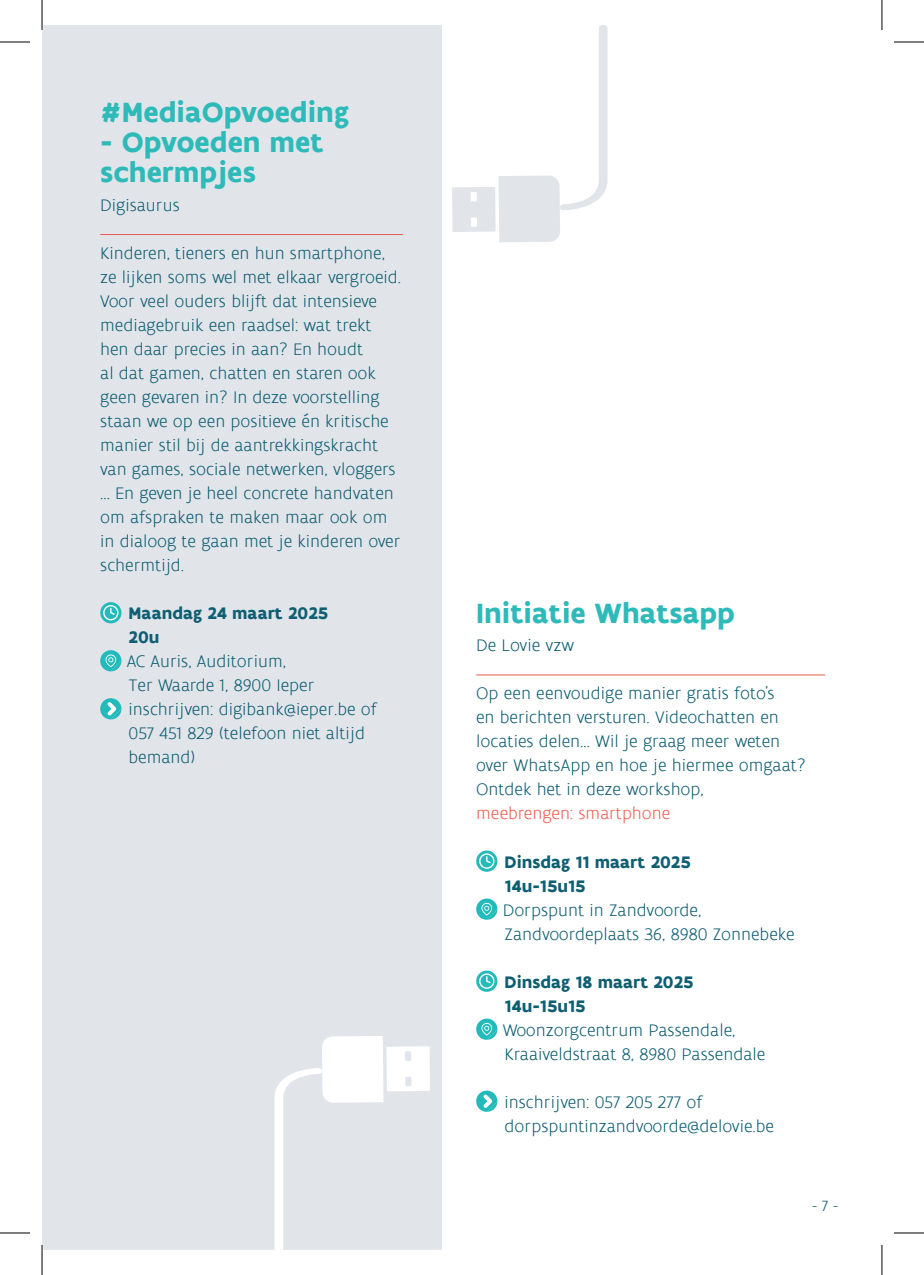
<style>
.page{position:relative;width:924px;height:1275px;background:#fff}
.page>*{position:absolute;margin:0;border:0;box-sizing:border-box;transform-origin:0 0}
.t1{font:700 30px/30px "Flanders Art Sans";color:#2ebab9}
.t2{font:300 18px/24px "Flanders Art Sans";color:#0f5e72}
.t3{font:700 18px/24px "Flanders Art Sans";color:#0f5e72}
.t4{font:300 18px "Flanders Art Sans";color:#f15d52}
.t5{font:300 16px "Flanders Art Sans";color:#0f5e72}
</style>
<div class="page">
<div style="left:42px;top:25px;width:399px;height:1225px;background:#e1e5ea"></div>
<hr style="left:100px;top:234px;width:302px;height:1px;background:#e85c4f">
<svg style="left:100px;top:602px;width:21px;height:21px"></svg>
<svg style="left:103px;top:605px;width:15px;height:15px"></svg>
<svg style="left:100px;top:650px;width:21px;height:21px"></svg>
<svg style="left:100px;top:698px;width:21px;height:21px"></svg>
<hr style="left:476px;top:674px;width:348px;height:1px;background:#e85c4f">
<svg style="left:476px;top:850px;width:21px;height:21px"></svg>
<svg style="left:479px;top:853px;width:15px;height:15px"></svg>
<svg style="left:476px;top:898px;width:21px;height:21px"></svg>
<svg style="left:476px;top:970px;width:21px;height:21px"></svg>
<svg style="left:479px;top:973px;width:15px;height:15px"></svg>
<svg style="left:476px;top:1018px;width:21px;height:21px"></svg>
<svg style="left:476px;top:1090px;width:21px;height:21px"></svg>
<svg style="left:274px;top:1036px;width:156px;height:214px"></svg>
<svg style="left:452px;top:25px;width:155px;height:217px"></svg>
<hr style="left:0;top:42px;width:30px;height:1px;background:#000">
<hr style="left:893px;top:42px;width:30px;height:1px;background:#000">
<hr style="left:0;top:1232px;width:30px;height:1px;background:#000">
<hr style="left:893px;top:1232px;width:30px;height:1px;background:#000">
<hr style="left:42px;top:0;width:1px;height:30px;background:#000">
<hr style="left:42px;top:1245px;width:1px;height:30px;background:#000">
<hr style="left:881px;top:0;width:1px;height:30px;background:#000">
<hr style="left:881px;top:1245px;width:1px;height:30px;background:#000">
<h1 class="t1" style="left:100px;top:98px;width:250px">#MediaOpvoeding</h1>
<h1 class="t1" style="left:100px;top:128px;width:225px">- Opvoeden met schermpjes</h1>
<p class="t2" style="left:100px;top:194px;width:81px">Digisaurus</p>
<p class="t2" style="left:100px;top:242px;width:302px">Kinderen, tieners en hun smartphone, ze lijken soms wel met elkaar vergroeid.<br>Voor veel ouders blijft dat intensieve mediagebruik een raadsel: wat trekt hen daar precies in aan? En houdt<br>al dat gamen, chatten en staren ook geen gevaren in? In deze voorstelling staan we op een positieve én kritische manier stil bij de aantrekkingskracht van games, sociale netwerken, vloggers ... En geven je heel concrete handvaten om afspraken te maken maar ook om in dialoog te gaan met je kinderen over schermtijd.</p>
<p class="t3" style="left:128px;top:601px;width:201px">Maandag 24 maart 2025<br>20u</p>
<p class="t2" style="left:127px;top:650px;width:251px">AC Auris, Auditorium,<br>Ter Waarde 1, 8900 Ieper inschrijven: digibank@ieper.be of<br>057 451 829 (telefoon niet altijd bemand)</p>
<h1 class="t1" style="left:476px;top:598px;width:260px">Initiatie Whatsapp</h1>
<p class="t2" style="left:476px;top:634px;width:99px">De Lovie vzw</p>
<p class="t2" style="left:476px;top:682px;width:331px">Op een eenvoudige manier gratis foto’s<br>en berichten versturen. Videochatten en locaties delen… Wil je graag meer weten over WhatsApp en hoe je hiermee omgaat?<br>Ontdek het in deze workshop,</p>
<p class="t4" style="left:476px;top:803px;width:195px">meebrengen: smartphone</p>
<p class="t3" style="left:504px;top:850px;width:188px">Dinsdag 11 maart 2025<br>14u-15u15</p>
<p class="t2" style="left:502px;top:898px;width:293px">Dorpspunt in Zandvoorde,<br>Zandvoordeplaats 36, 8980 Zonnebeke</p>
<p class="t3" style="left:504px;top:970px;width:190px">Dinsdag 18 maart 2025<br>14u-15u15</p>
<p class="t2" style="left:502px;top:1018px;width:264px">Woonzorgcentrum Passendale,<br>Kraaiveldstraat 8, 8980 Passendale</p>
<p class="t2" style="left:504px;top:1090px;width:271px">inschrijven: 057 205 277 of dorpspuntinzandvoorde@delovie.be</p>
<p class="t5" style="left:811px;top:1196px;width:28px">- 7 -</p>
</div>
